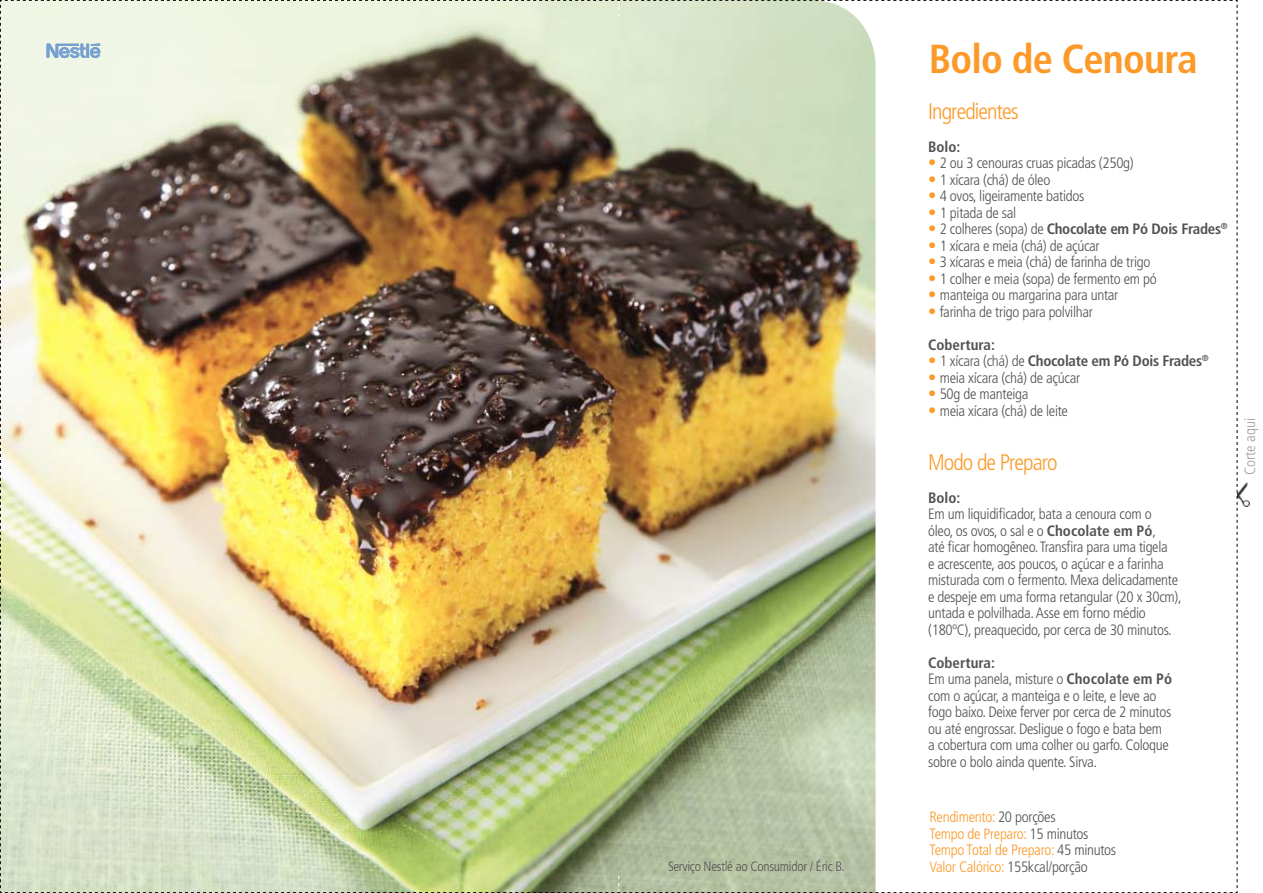
<style>
.page{position:relative;width:1263px;height:893px;background:#fff}
.page>*{position:absolute;margin:0;border:0;box-sizing:border-box;transform-origin:0 0}
.t1{font:700 condensed 40.5px "Frutiger";letter-spacing:-.02em;color:#fc9928}
.t2{font:300 condensed 22.5px "Frutiger";letter-spacing:-.04em;color:#fc9928}
.t3{font:300 condensed 15px/16.5px "Frutiger";letter-spacing:-.02em;color:#525252}
.t4{font:300 condensed 15px/16.5px "Frutiger";letter-spacing:-.02em;color:#fc9928}
.t5{font:700 condensed 15px "Frutiger";letter-spacing:-.02em;color:#525252}
.t6{font:700 condensed 15px "Frutiger";color:#525252}
.t7{font:300 condensed 15px "Frutiger";color:#9f9f9f}
.t8{font:300 condensed 13.5px "Frutiger";letter-spacing:-.02em;color:#525252}
.s1{font-size:16.5px;color:#fc9928}
.s2{font-weight:300;font-size:16.5px;color:#fc9928}
.s3{font-weight:300}
.s4{font-weight:700}
.s5{color:#525252}
</style>
<div class="page">
<img style="left:1238px;top:483px;width:11px;height:24px">
<img style="left:0;top:0;width:1238px;height:893px">
<p class="t8" style="left:668px;top:858px;width:178px">Serviço Nestlé ao Consumidor / Éric B.</p>
<h1 class="t1" style="left:929px;top:35px;width:270px">Bolo de Cenoura</h1>
<h2 class="t2" style="left:928px;top:98px;width:92px">Ingredientes</h2>
<p class="t5" style="left:928px;top:137px;width:34px">Bolo:</p>
<p class="t3" style="left:928px;top:155px;width:207px"><span class="s1">•</span> 2 ou 3 cenouras cruas picadas (250g)</p>
<p class="t3" style="left:928px;top:171px;width:124px"><span class="s1">•</span> 1 xícara (chá) de óleo</p>
<p class="t3" style="left:928px;top:188px;width:158px"><span class="s1">•</span> 4 ovos, ligeiramente batidos</p>
<p class="t3" style="left:928px;top:204px;width:90px"><span class="s1">•</span> 1 pitada de sal</p>
<p class="t5" style="left:928px;top:220px;width:301px"><span class="s2">•</span> <span class="s3">2 colheres (sopa) de</span> Chocolate em Pó Dois Frades<sup>®</sup></p>
<p class="t3" style="left:928px;top:237px;width:173px"><span class="s1">•</span> 1 xícara e meia (chá) de açúcar</p>
<p class="t3" style="left:928px;top:254px;width:224px"><span class="s1">•</span> 3 xícaras e meia (chá) de farinha de trigo</p>
<p class="t3" style="left:928px;top:270px;width:230px"><span class="s1">•</span> 1 colher e meia (sopa) de fermento em pó</p>
<p class="t3" style="left:928px;top:287px;width:192px"><span class="s1">•</span> manteiga ou margarina para untar</p>
<p class="t3" style="left:928px;top:303px;width:166px"><span class="s1">•</span> farinha de trigo para polvilhar</p>
<p class="t6" style="left:928px;top:335px;width:68px">Cobertura:</p>
<p class="t5" style="left:928px;top:352px;width:282px"><span class="s2">•</span> <span class="s3">1 xícara (chá) de</span> Chocolate em Pó Dois Frades<sup>®</sup></p>
<p class="t3" style="left:928px;top:369px;width:154px"><span class="s1">•</span> meia xícara (chá) de açúcar</p>
<p class="t3" style="left:928px;top:386px;width:102px"><span class="s1">•</span> 50g de manteiga</p>
<p class="t3" style="left:928px;top:402px;width:141px"><span class="s1">•</span> meia xícara (chá) de leite</p>
<h2 class="t2" style="left:928px;top:449px;width:131px">Modo de Preparo</h2>
<p class="t5" style="left:928px;top:489px;width:34px">Bolo:</p>
<p class="t3" style="left:928px;top:506px;width:255px">Em um liquidificador, bata a cenoura com o<br>óleo, os ovos, o sal e o <span class="s4">Chocolate em Pó</span>,<br>até ficar homogêneo. Transfira para uma tigela<br>e acrescente, aos poucos, o açúcar e a farinha misturada com o fermento. Mexa delicadamente e despeje em uma forma retangular (20 x 30cm), untada e polvilhada. Asse em forno médio (180ºC), preaquecido, por cerca de 30 minutos.</p>
<p class="t3" style="left:928px;top:654px;width:245px"><span class="s4">Cobertura:<br></span>Em uma panela, misture o <span class="s4">Chocolate em Pó </span>com o açúcar, a manteiga e o leite, e leve ao fogo baixo. Deixe ferver por cerca de 2 minutos ou até engrossar. Desligue o fogo e bata bem a cobertura com uma colher ou garfo. Coloque sobre o bolo ainda quente. Sirva.</p>
<p class="t4" style="left:929px;top:809px;width:188px">Rendimento: <span class="s5">20 porções<br></span>Tempo de Preparo: <span class="s5">15 minutos<br></span>Tempo Total de Preparo: <span class="s5">45 minutos<br></span>Valor Calórico: <span class="s5">155kcal/porção</span></p>
<p class="t7" style="left:1241px;top:475px;width:58px;rotate:-90deg">Corte aqui</p>
</div>
